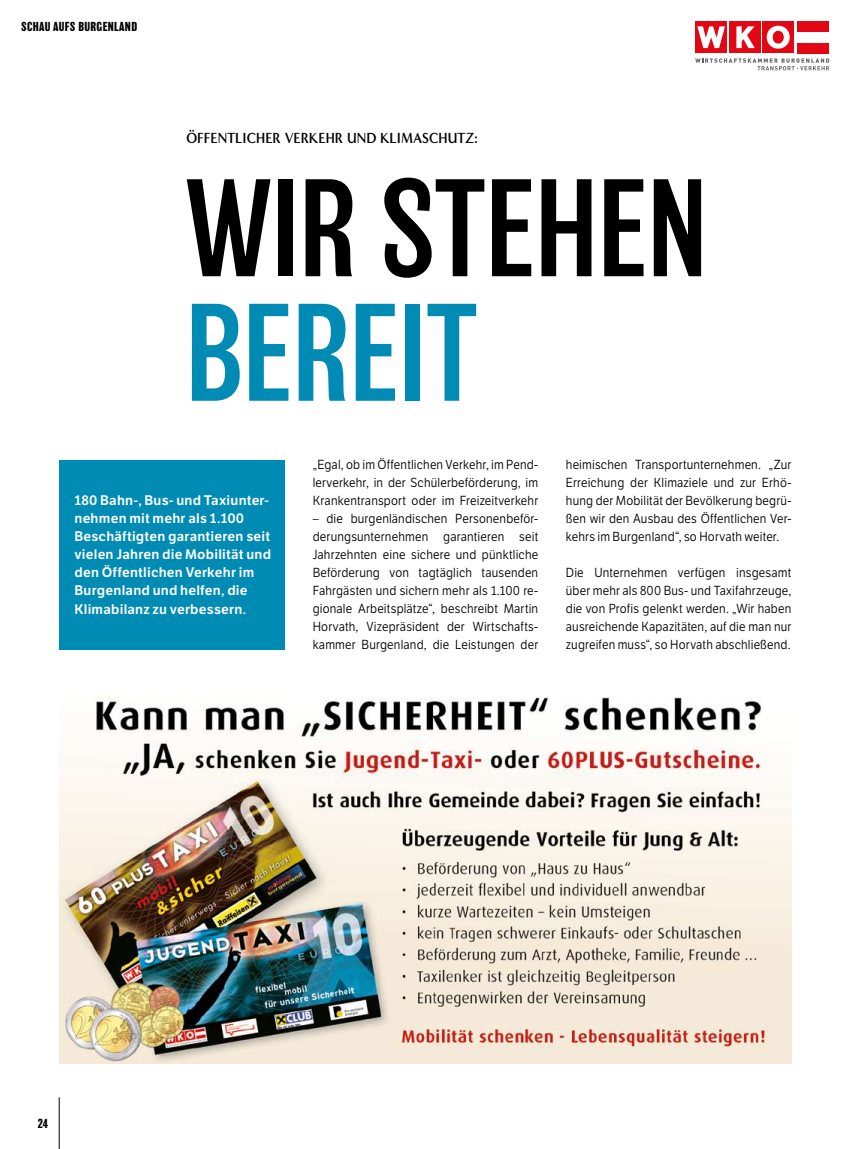
<style>
.page{position:relative;width:851px;height:1149px;background:#fff}
.page>*{position:absolute;margin:0;border:0;box-sizing:border-box;transform-origin:0 0}
.t1{font:300 127.5px "Balboa";color:#000}
.t2{font:300 127.5px "Balboa";color:#008bb5}
.t3{font:700 15px "Minerva Modern";color:#000;scale:.9 1}
.t4{font:13.5px/18px "LFT Etica SB";letter-spacing:.015em;color:#fff}
.t5{font:12.75px/18px "LFT Etica";letter-spacing:.015em;color:#000;text-align:justify;scale:.94 1}
.t6{font:700 12px "Balboa";letter-spacing:.03em;color:#000}
</style>
<div class="page">
<hr style="left:59px;top:1096px;width:1px;height:52px;background:#000">
<div style="left:762px;top:22px;width:32px;height:31px;background:#e30613"></div>
<div style="left:728px;top:22px;width:32px;height:31px;background:#e30613"></div>
<svg style="left:736px;top:26px;width:18px;height:22px"></svg>
<div style="left:695px;top:22px;width:32px;height:31px;background:#e30613"></div>
<svg style="left:697px;top:26px;width:27px;height:22px"></svg>
<svg style="left:766px;top:26px;width:23px;height:23px"></svg>
<div style="left:773px;top:31px;width:10px;height:12px;background:#e30613;border-radius:50%"></div>
<div style="left:772px;top:31px;width:11px;height:12px;border:1px solid #e30613;border-radius:50%"></div>
<div style="left:797px;top:22px;width:32px;height:10px;background:#e30613"></div>
<div style="left:797px;top:43px;width:32px;height:10px;background:#e30613"></div>
<svg style="left:695px;top:58px;width:134px;height:12px"></svg>
<img style="left:59px;top:697px;width:732px;height:366px">
<div style="left:60px;top:459px;width:225px;height:190px;background:#008bb5"></div>
<p class="t6" style="left:21px;top:20px;width:117px">SCHAU AUFS BURGENLAND</p>
<p class="t3" style="left:186px;top:129px;width:325px">ÖFFENTLICHER VERKEHR UND KLIMASCHUTZ:</p>
<h1 class="t1" style="left:185px;top:162px;width:523px">WIR STEHEN</h1>
<h1 class="t2" style="left:185px;top:286px;width:293px">BEREIT</h1>
<p class="t4" style="left:74px;top:491px;width:198px">180 Bahn-, Bus- und Taxiunter&shy;nehmen mit mehr als 1.100<br>Beschäftigten garantieren seit vielen Jahren die Mobilität und den Öffentlichen Verkehr im<br>Burgenland und helfen, die<br>Klimabilanz zu verbessern.</p>
<p class="t5" style="left:313px;top:455px;width:241px">„Egal, ob im Öffentlichen Verkehr, im Pend&shy;lerverkehr, in der Schülerbeförderung, im Krankentransport oder im Freizeitverkehr</p>
<p class="t5" style="left:313px;top:509px;width:241px">– die burgenländischen Personenbeför&shy;derungsunternehmen garantieren seit Jahrzehnten eine sichere und pünktliche Beförderung von tagtäglich tausenden Fahrgästen und sichern mehr als 1.100 re&shy;gionale Arbeitsplätze“, beschreibt Martin Horvath, Vizepräsident der Wirtschafts&shy;kammer Burgenland, die Leistungen der</p>
<p class="t5" style="left:566px;top:455px;width:241px">heimischen Transportunternehmen. „Zur Erreichung der Klimaziele und zur Erhö&shy;hung der Mobilität der Bevölkerung begrü&shy;ßen wir den Ausbau des Öffentlichen Ver&shy;kehrs im Burgenland“, so Horvath weiter.</p>
<p class="t5" style="left:566px;top:563px;width:241px">Die Unternehmen verfügen insgesamt über mehr als 800 Bus- und Taxifahrzeuge, die von Profis gelenkt werden. „Wir haben ausreichende Kapazitäten, auf die man nur zugreifen muss“, so Horvath abschließend.</p>
<p class="t6" style="left:38px;top:1115px;width:12px">24</p>
</div>
